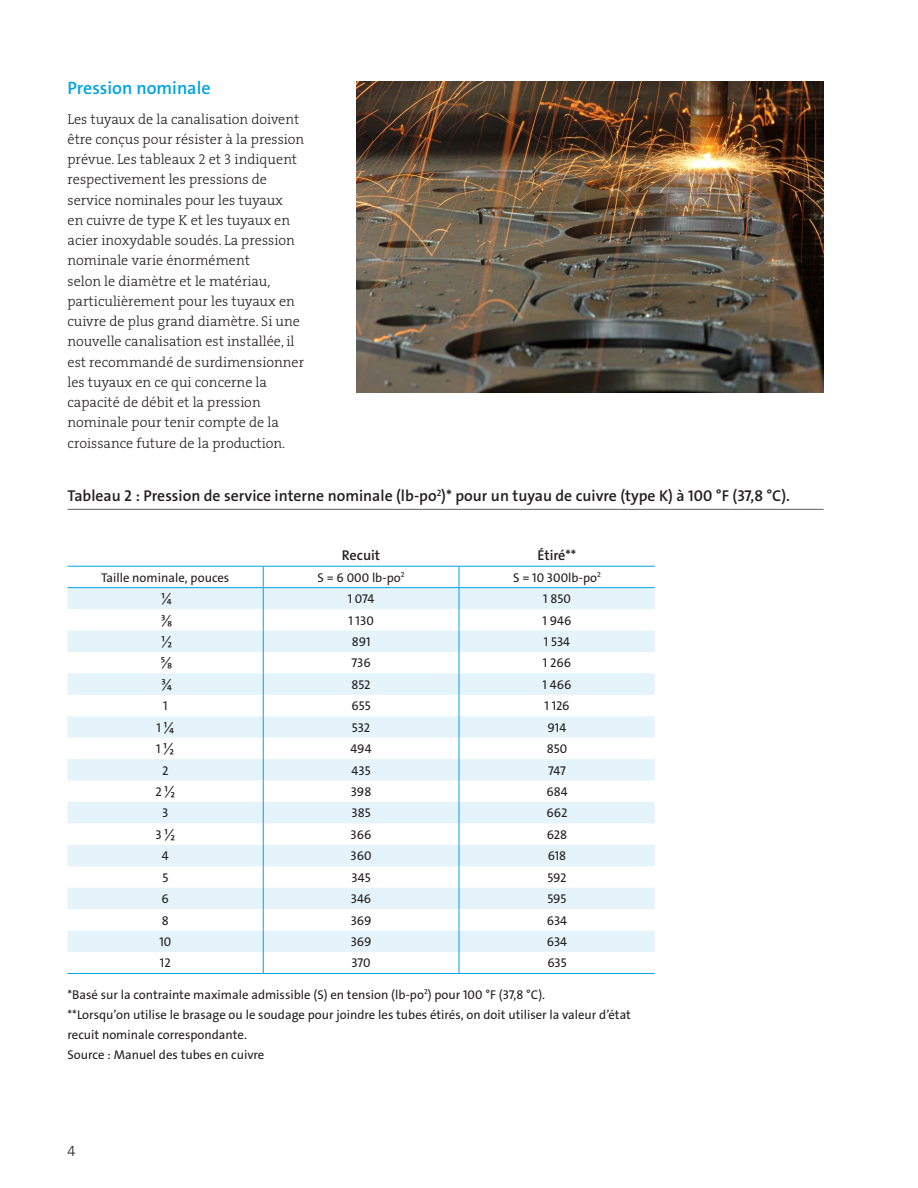
<style>
.page{position:relative;width:918px;height:1188px;background:#fff}
.page>*{position:absolute;margin:0;border:0;box-sizing:border-box;transform-origin:0 0}
.t1{font:600 18px "The Sans LF";color:#00a5e3}
.t2{font:600 15.75px "The Sans LF";color:#231f20}
.t3{font:300 15px "The Sans LF";color:#231f20}
.t4{font:14.25px/20.2px "The Serif LP3 Lig";color:#231f20}
.t5{font:600 14.25px "The Sans LF";color:#231f20}
.t6{font:12.75px/20.2px "The Sans LF";color:#231f20}
</style>
<div class="page">
<hr style="left:68px;top:509px;width:756px;height:1px;background:#717074">
<svg style="left:68px;top:588px;width:587px;height:364px;fill:#e5f3fb"></svg>
<hr style="left:68px;top:973px;width:195px;height:1px;background:#00a5e3">
<hr style="left:263px;top:973px;width:196px;height:1px;background:#00a5e3">
<hr style="left:459px;top:973px;width:196px;height:1px;background:#00a5e3">
<hr style="left:263px;top:587px;width:196px;height:1px;background:#00a5e3">
<hr style="left:459px;top:587px;width:196px;height:1px;background:#00a5e3">
<hr style="left:68px;top:587px;width:195px;height:1px;background:#00a5e3">
<svg style="left:459px;top:567px;width:1px;height:406px"></svg>
<hr style="left:263px;top:566px;width:196px;height:1px;background:#00a5e3">
<hr style="left:459px;top:566px;width:196px;height:1px;background:#00a5e3">
<hr style="left:68px;top:566px;width:195px;height:1px;background:#00a5e3">
<svg style="left:263px;top:567px;width:1px;height:406px"></svg>
<img style="left:357px;top:81px;width:466px;height:311px">
<p class="t1" style="left:68px;top:77px;width:145px">Pression nominale</p>
<p class="t4" style="left:68px;top:109px;width:238px">Les tuyaux de la canalisation doivent être conçus pour résister à la pression prévue. Les tableaux 2 et 3 indiquent respectivement les pressions de service nominales pour les tuyaux<br>en cuivre de type K et les tuyaux en acier inoxydable soudés. La pression nominale varie énormément<br>selon le diamètre et le matériau, particulièrement pour les tuyaux en cuivre de plus grand diamètre. Si une nouvelle canalisation est installée, il est recommandé de surdimensionner les tuyaux en ce qui concerne la capacité de débit et la pression nominale pour tenir compte de la croissance future de la production.</p>
<p class="t2" style="left:68px;top:486px;width:724px">Tableau 2 : Pression de service interne nominale (lb-po<sup>2</sup>)* pour un tuyau de cuivre (type K) à 100 °F (37,8 °C).</p>
<p class="t5" style="left:342px;top:546px;width:40px">Recuit</p>
<p class="t5" style="left:537px;top:546px;width:41px">Étiré**</p>
<p class="t6" style="left:101px;top:567px;width:130px">Taille nominale, pouces</p>
<p class="t6" style="left:318px;top:567px;width:89px">S = 6 000 lb-po<sup>2</sup></p>
<p class="t6" style="left:513px;top:567px;width:89px">S = 10 300lb-po<sup>2</sup></p>
<p class="t6" style="left:162px;top:589px;width:12px">1/4</p>
<p class="t6" style="left:348px;top:589px;width:28px">1 074</p>
<p class="t6" style="left:543px;top:589px;width:29px">1 850</p>
<p class="t6" style="left:161px;top:610px;width:13px">3/8</p>
<p class="t6" style="left:348px;top:610px;width:27px">1 130</p>
<p class="t6" style="left:543px;top:610px;width:30px">1 946</p>
<p class="t6" style="left:161px;top:632px;width:12px">1/2</p>
<p class="t6" style="left:352px;top:632px;width:20px">891</p>
<p class="t6" style="left:544px;top:632px;width:28px">1 534</p>
<p class="t6" style="left:161px;top:653px;width:13px">5/8</p>
<p class="t6" style="left:351px;top:653px;width:21px">736</p>
<p class="t6" style="left:543px;top:653px;width:30px">1 266</p>
<p class="t6" style="left:161px;top:674px;width:12px">3/4</p>
<p class="t6" style="left:352px;top:674px;width:21px">852</p>
<p class="t6" style="left:543px;top:674px;width:30px">1 466</p>
<p class="t6" style="left:163px;top:696px;width:6px">1</p>
<p class="t6" style="left:352px;top:696px;width:21px">655</p>
<p class="t6" style="left:544px;top:696px;width:27px">1 126</p>
<p class="t6" style="left:156px;top:717px;width:19px">1 1/4</p>
<p class="t6" style="left:352px;top:717px;width:20px">532</p>
<p class="t6" style="left:548px;top:717px;width:20px">914</p>
<p class="t6" style="left:156px;top:739px;width:20px">1 1/2</p>
<p class="t6" style="left:351px;top:739px;width:23px">494</p>
<p class="t6" style="left:547px;top:739px;width:22px">850</p>
<p class="t6" style="left:162px;top:760px;width:8px">2</p>
<p class="t6" style="left:352px;top:760px;width:21px">435</p>
<p class="t6" style="left:548px;top:760px;width:19px">747</p>
<p class="t6" style="left:155px;top:782px;width:21px">2 1/2</p>
<p class="t6" style="left:351px;top:782px;width:22px">398</p>
<p class="t6" style="left:546px;top:782px;width:23px">684</p>
<p class="t6" style="left:162px;top:803px;width:8px">3</p>
<p class="t6" style="left:352px;top:803px;width:20px">385</p>
<p class="t6" style="left:547px;top:803px;width:22px">662</p>
<p class="t6" style="left:155px;top:825px;width:21px">3 1/2</p>
<p class="t6" style="left:351px;top:825px;width:22px">366</p>
<p class="t6" style="left:547px;top:825px;width:22px">628</p>
<p class="t6" style="left:162px;top:846px;width:8px">4</p>
<p class="t6" style="left:351px;top:846px;width:23px">360</p>
<p class="t6" style="left:548px;top:846px;width:20px">618</p>
<p class="t6" style="left:162px;top:867px;width:7px">5</p>
<p class="t6" style="left:352px;top:867px;width:21px">345</p>
<p class="t6" style="left:547px;top:867px;width:21px">592</p>
<p class="t6" style="left:162px;top:889px;width:9px">6</p>
<p class="t6" style="left:351px;top:889px;width:22px">346</p>
<p class="t6" style="left:547px;top:889px;width:21px">595</p>
<p class="t6" style="left:162px;top:910px;width:9px">8</p>
<p class="t6" style="left:351px;top:910px;width:22px">369</p>
<p class="t6" style="left:547px;top:910px;width:22px">634</p>
<p class="t6" style="left:159px;top:932px;width:13px">10</p>
<p class="t6" style="left:351px;top:932px;width:22px">369</p>
<p class="t6" style="left:547px;top:932px;width:22px">634</p>
<p class="t6" style="left:160px;top:953px;width:12px">12</p>
<p class="t6" style="left:352px;top:953px;width:20px">370</p>
<p class="t6" style="left:547px;top:953px;width:21px">635</p>
<p class="t6" style="left:67px;top:984px;width:565px">*Basé sur la contrainte maximale admissible (S) en tension (lb-po<sup>2</sup>) pour 100 °F (37,8 °C).<br>**Lorsqu’on utilise le brasage ou le soudage pour joindre les tubes étirés, on doit utiliser la valeur d’état recuit nominale correspondante.<br>Source : Manuel des tubes en cuivre</p>
<p class="t3" style="left:68px;top:1141px;width:10px">4</p>
</div>
